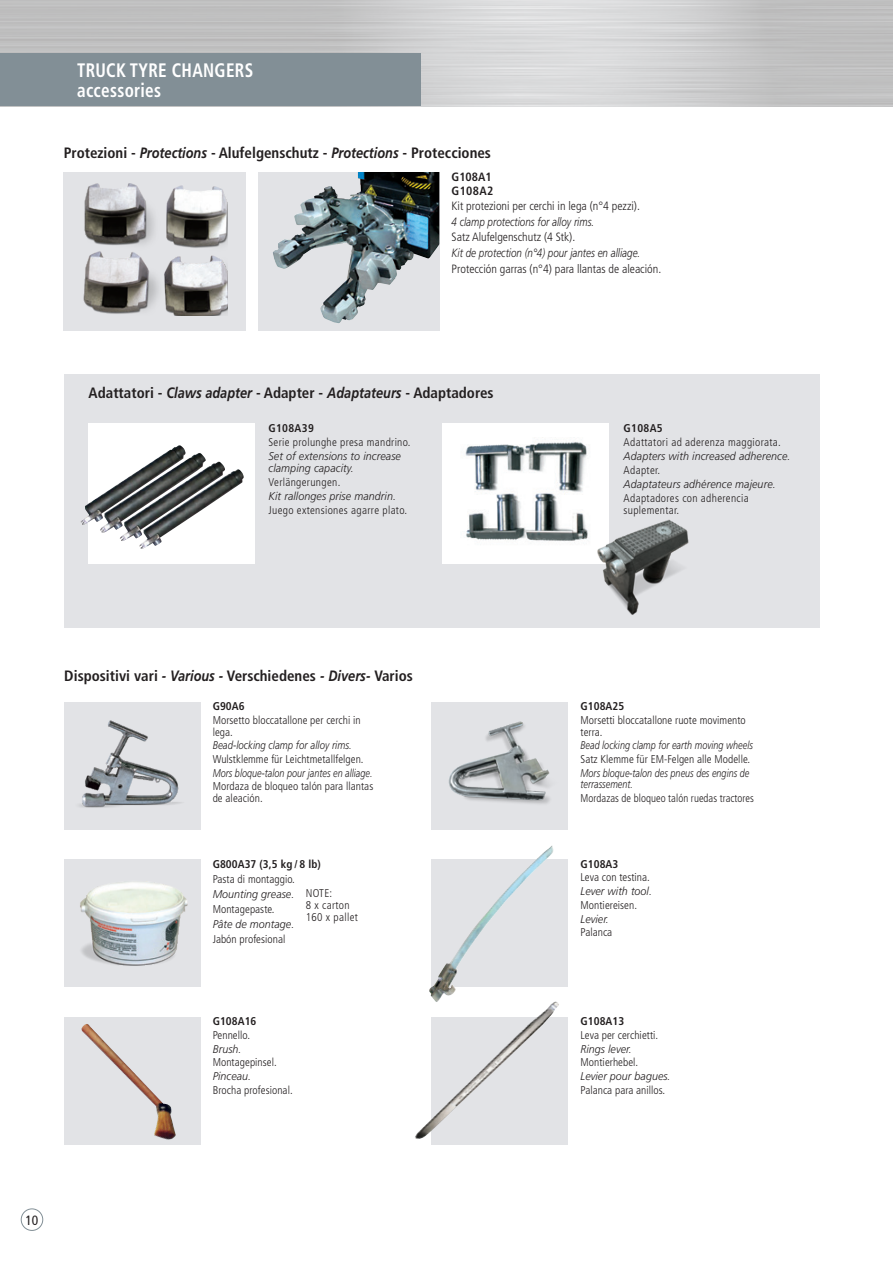
<style>
.page{position:relative;width:893px;height:1263px;background:#fff}
.page>*{position:absolute;margin:0;border:0;box-sizing:border-box;transform-origin:0 0}
.t1{font:700 condensed 19.5px/19.5px "Frutiger LT Std";letter-spacing:.015em;color:#fff;scale:.88 1}
.t2{font:700 condensed 15px "Frutiger LT Std";color:#231f20}
.t3{font:condensed 13.5px "Frutiger";color:#231f20}
.t4{font:300 condensed 12px "Frutiger";color:#231f20}
.t5{font:italic 300 12px "Frutiger";color:#231f20;scale:.82 1}
.t6{font:700 condensed 12px "Frutiger";color:#231f20}
.t7{font:700 condensed 12px "Frutiger LT Std";letter-spacing:.03em;color:#231f20}
.t8{font:300 condensed 11.25px/11.6px "Frutiger LT Std";letter-spacing:.005em;color:#231f20}
.t9{font:italic 300 11.25px/12px "Frutiger LT Std";letter-spacing:.005em;color:#231f20;scale:.95 1}
.t10{font:300 condensed 11.25px/12px "Frutiger LT Std";letter-spacing:.03em;color:#231f20}
.t11{font:italic 300 11.25px/11.6px "Frutiger LT Std";letter-spacing:.005em;color:#231f20;scale:.8 1}
.t12{font:700 condensed 11.25px "Frutiger LT Std";letter-spacing:.005em;color:#231f20}
.t13{font:300 condensed 11.25px "Frutiger LT Std";letter-spacing:.005em;color:#231f20;scale:.95 1}
.t14{font:italic 300 11.25px "Frutiger LT Std";letter-spacing:.005em;color:#231f20;scale:.85 1}
.t15{font:700 condensed 11.25px "Frutiger LT Std";letter-spacing:.03em;color:#231f20}
.s1{font-style:italic;font-stretch:normal}
</style>
<div class="page">
<div style="left:64px;top:374px;width:756px;height:253px;background:#e2e3e6"></div>
<div style="left:442px;top:423px;width:167px;height:141px;background:#fff"></div>
<img style="left:465px;top:442px;width:122px;height:99px">
<div style="left:89px;top:423px;width:166px;height:141px;background:#fff"></div>
<div style="left:0;top:54px;width:421px;height:52px;background:#828f96"></div>
<div style="left:21px;top:1208px;width:22px;height:23px;border:1px solid #828f96;border-radius:50%"></div>
<div style="left:432px;top:1017px;width:136px;height:127px;background:#e2e3e6"></div>
<div style="left:64px;top:702px;width:136px;height:127px;background:#e2e3e6"></div>
<img style="left:79px;top:720px;width:103px;height:88px">
<div style="left:432px;top:859px;width:136px;height:128px;background:#e2e3e6"></div>
<div style="left:64px;top:1017px;width:136px;height:127px;background:#e2e3e6"></div>
<img style="left:81px;top:1024px;width:95px;height:116px">
<div style="left:64px;top:859px;width:136px;height:128px;background:#e2e3e6"></div>
<img style="left:80px;top:882px;width:108px;height:84px">
<div style="left:432px;top:702px;width:136px;height:127px;background:#e2e3e6"></div>
<img style="left:448px;top:721px;width:102px;height:83px">
<svg style="left:258px;top:172px;width:181px;height:159px;background:#aeb5b9"></svg>
<img style="left:273px;top:172px;width:141px;height:151px">
<div style="left:64px;top:172px;width:182px;height:159px;background:#e2e3e6"></div>
<img style="left:84px;top:183px;width:144px;height:133px">
<img style="left:577px;top:504px;width:131px;height:124px">
<img style="left:80px;top:445px;width:164px;height:104px">
<img style="left:429px;top:845px;width:125px;height:156px">
<img style="left:415px;top:1001px;width:144px;height:139px">
<h1 class="t1" style="left:77px;top:61px;width:202px">TRUCK TYRE CHANGERS accessories</h1>
<h2 class="t2" style="left:64px;top:144px;width:429px">Protezioni - <span class="s1">Protections</span> - Alufelgenschutz - <span class="s1">Protections</span> - Protecciones</h2>
<p class="t6" style="left:452px;top:170px;width:42px">G108A1</p>
<p class="t7" style="left:452px;top:183px;width:43px">G108A2</p>
<p class="t4" style="left:452px;top:199px;width:190px">Kit protezioni per cerchi in lega (n°4 pezzi).</p>
<p class="t5" style="left:452px;top:215px;width:175px">4 clamp protections for alloy rims.</p>
<p class="t4" style="left:452px;top:230px;width:125px">Satz Alufelgenschutz (4 Stk).</p>
<p class="t5" style="left:452px;top:246px;width:232px">Kit de protection (n°4) pour jantes en alliage.</p>
<p class="t4" style="left:452px;top:262px;width:211px">Protección garras (n°4) para llantas de aleación.</p>
<h2 class="t2" style="left:89px;top:384px;width:407px">Adattatori - <span class="s1">Claws adapter</span> - Adapter - <span class="s1">Adaptateurs</span> - Adaptadores</h2>
<p class="t15" style="left:268px;top:421px;width:47px">G108A39</p>
<p class="t10" style="left:268px;top:436px;width:144px">Serie prolunghe presa mandrino.</p>
<p class="t9" style="left:268px;top:450px;width:141px">Set of extensions to increase clamping capacity.</p>
<p class="t10" style="left:268px;top:476px;width:73px">Verlängerungen.</p>
<p class="t9" style="left:268px;top:490px;width:136px">Kit rallonges prise mandrin.</p>
<p class="t10" style="left:268px;top:505px;width:140px">Juego extensiones agarre plato.</p>
<p class="t12" style="left:624px;top:421px;width:41px">G108A5</p>
<p class="t10" style="left:624px;top:436px;width:159px">Adattatori ad aderenza maggiorata.</p>
<p class="t9" style="left:624px;top:450px;width:177px">Adapters with increased adherence.</p>
<p class="t10" style="left:624px;top:464px;width:38px">Adapter.</p>
<p class="t9" style="left:624px;top:478px;width:162px">Adaptateurs adhérence majeure.</p>
<p class="t10" style="left:624px;top:493px;width:127px">Adaptadores con adherencia suplementar.</p>
<h2 class="t2" style="left:64px;top:667px;width:350px">Dispositivi vari <span class="s1">- Various -</span> Verschiedenes <span class="s1">- Divers-</span> Varios</h2>
<p class="t12" style="left:213px;top:700px;width:33px">G90A6</p>
<p class="t8" style="left:213px;top:715px;width:150px">Morsetto bloccatallone per cerchi in lega.</p>
<p class="t14" style="left:213px;top:739px;width:165px">Bead-locking clamp for alloy rims.</p>
<p class="t8" style="left:213px;top:753px;width:152px">Wulstklemme für Leichtmetallfelgen.</p>
<p class="t11" style="left:213px;top:767px;width:201px">Mors bloque-talon pour jantes en alliage.</p>
<p class="t8" style="left:213px;top:781px;width:162px">Mordaza de bloqueo talón para llantas de aleación.</p>
<p class="t12" style="left:213px;top:857px;width:110px">G800A37 (3,5 kg / 8 lb)</p>
<p class="t8" style="left:213px;top:873px;width:84px">Pasta di montaggio.</p>
<p class="t9" style="left:213px;top:888px;width:87px">Mounting grease.</p>
<p class="t8" style="left:213px;top:903px;width:63px">Montagepaste.</p>
<p class="t9" style="left:213px;top:918px;width:87px">Pâte de montage.</p>
<p class="t8" style="left:213px;top:933px;width:74px">Jabón profesional</p>
<p class="t10" style="left:306px;top:887px;width:54px">NOTE:<br>8 x carton<br>160 x pallet</p>
<p class="t12" style="left:213px;top:1014px;width:45px">G108A16</p>
<p class="t8" style="left:213px;top:1029px;width:39px">Pennello.</p>
<p class="t9" style="left:213px;top:1043px;width:32px">Brush.</p>
<p class="t8" style="left:213px;top:1057px;width:66px">Montagepinsel.</p>
<p class="t9" style="left:213px;top:1070px;width:42px">Pinceau.</p>
<p class="t8" style="left:213px;top:1084px;width:81px">Brocha profesional.</p>
<p class="t3" style="left:26px;top:1212px;width:14px">10</p>
<p class="t12" style="left:580px;top:700px;width:45px">G108A25</p>
<p class="t8" style="left:580px;top:715px;width:167px">Morsetti bloccatallone ruote movimento terra.</p>
<p class="t11" style="left:580px;top:740px;width:217px">Bead locking clamp for earth moving wheels</p>
<p class="t8" style="left:580px;top:753px;width:171px">Satz Klemme für EM-Felgen alle Modelle.</p>
<p class="t11" style="left:580px;top:767px;width:213px">Mors bloque-talon des pneus des engins de terrassement.</p>
<p class="t13" style="left:580px;top:792px;width:184px">Mordazas de bloqueo talón ruedas tractores</p>
<p class="t12" style="left:580px;top:857px;width:39px">G108A3</p>
<p class="t8" style="left:580px;top:872px;width:71px">Leva con testina.</p>
<p class="t9" style="left:580px;top:885px;width:77px">Lever with tool.</p>
<p class="t8" style="left:580px;top:899px;width:58px">Montiereisen.</p>
<p class="t9" style="left:580px;top:913px;width:31px">Levier.</p>
<p class="t8" style="left:580px;top:927px;width:33px">Palanca</p>
<p class="t12" style="left:580px;top:1014px;width:45px">G108A13</p>
<p class="t8" style="left:580px;top:1029px;width:79px">Leva per cerchietti.</p>
<p class="t9" style="left:580px;top:1043px;width:55px">Rings lever.</p>
<p class="t8" style="left:580px;top:1057px;width:59px">Montierhebel.</p>
<p class="t9" style="left:580px;top:1070px;width:96px">Levier pour bagues.</p>
<p class="t8" style="left:580px;top:1084px;width:86px">Palanca para anillos.</p>
</div>
